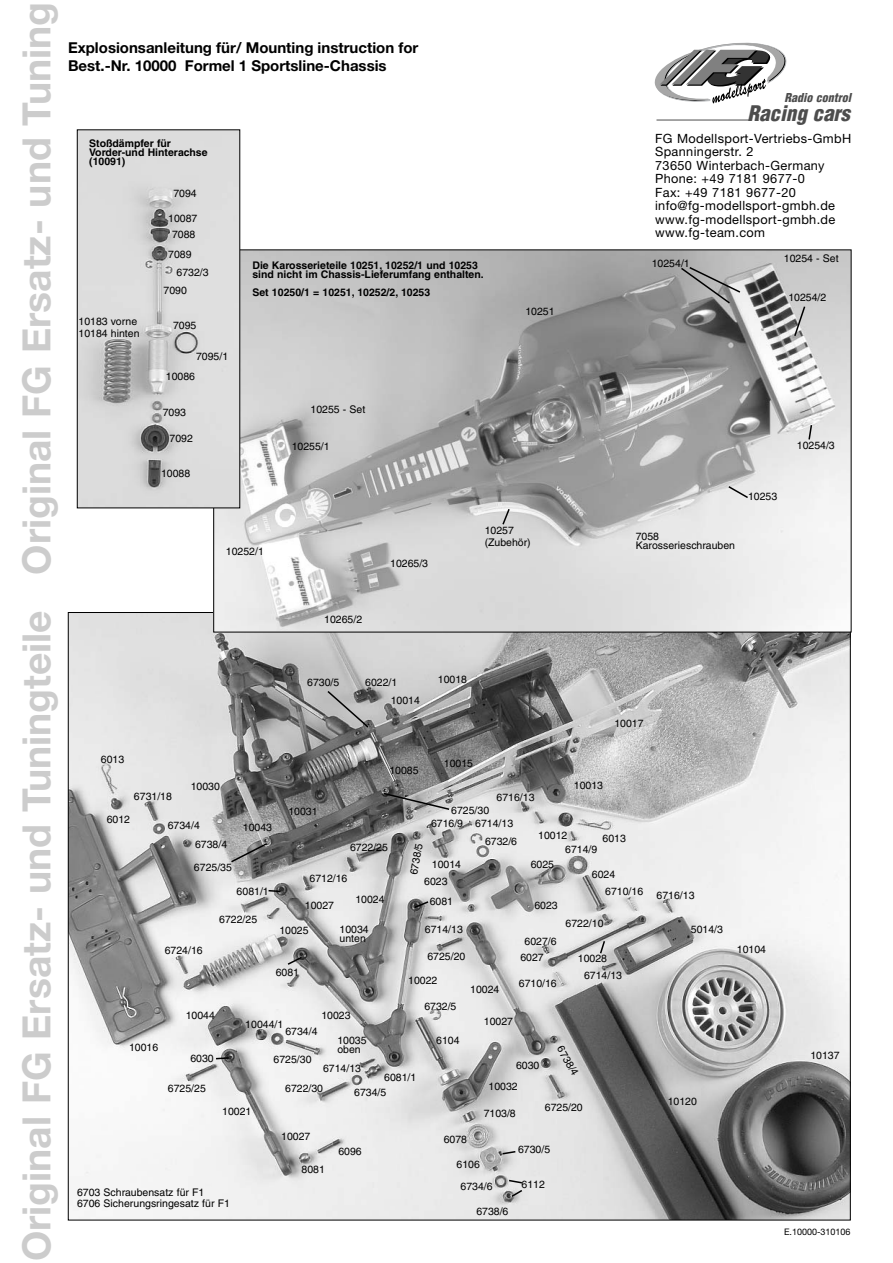
<style>
.page{position:relative;width:893px;height:1263px;background:#fff}
.page>*{position:absolute;margin:0;border:0;box-sizing:border-box;transform-origin:0 0}
.t1{font:700 39px "Helvetica Neue";color:#ccc}
.t2{font:italic 900 condensed 21px "Helvetica";color:#4d4d4d}
.t3{font:700 15px/18px "Helvetica Neue";color:#000}
.t4{font:12.75px/13.5px "Helvetica Neue";letter-spacing:.03em;color:#000}
.t5{font:italic 900 condensed 12px "Helvetica";color:#4d4d4d}
.t6{font:10.5px/9px "Helvetica";color:#000}
.t7{font:700 10.5px/9px "Helvetica";color:#000}
.t8{font:9px "Helvetica Neue";color:#000}
</style>
<div class="page">
<svg style="left:654px;top:42px;width:133px;height:62px"></svg>
<div style="left:746px;top:103px;width:114px;height:25px;background:#fff"></div>
<hr style="left:656px;top:120px;width:95px;height:1px;background:#4d4d4d">
<img style="left:70px;top:614px;width:778px;height:604px">
<svg style="left:214px;top:889px;width:303px;height:267px"></svg>
<img style="left:215px;top:252px;width:634px;height:378px">
<svg style="left:679px;top:266px;width:63px;height:39px;background:#a3a3a3"></svg>
<img style="left:79px;top:132px;width:159px;height:374px">
<div style="left:77px;top:130px;width:163px;height:378px;border:1px solid #000"></div>
<svg style="left:501px;top:507px;width:10px;height:19px"></svg>
<svg style="left:727px;top:485px;width:23px;height:15px"></svg>
<svg style="left:807px;top:423px;width:6px;height:18px"></svg>
<svg style="left:793px;top:305px;width:13px;height:33px"></svg>
<svg style="left:326px;top:689px;width:44px;height:40px;background:#9b9b9b"></svg>
<svg style="left:599px;top:939px;width:7px;height:16px"></svg>
<svg style="left:229px;top:842px;width:40px;height:22px"></svg>
<svg style="left:382px;top:792px;width:69px;height:19px"></svg>
<svg style="left:413px;top:900px;width:17px;height:9px"></svg>
<svg style="left:507px;top:1179px;width:17px;height:19px"></svg>
<h1 class="t1" style="left:23px;top:1261px;width:1261px;rotate:-90deg">Original FG Ersatz- und Tuningteile Original FG Ersatz- und Tuning</h1>
<h3 class="t3" style="left:68px;top:40px;width:352px">Explosionsanleitung für/ Mounting instruction for<br>Best.-Nr. 10000 Formel 1 Sportsline-Chassis</h3>
<p class="t7" style="left:89px;top:140px;width:120px">Stoßdämpfer für<br>Vorder-und Hinterachse (10091)</p>
<p class="t6" style="left:173px;top:190px;width:25px">7094</p>
<p class="t6" style="left:168px;top:215px;width:31px">10087</p>
<p class="t6" style="left:79px;top:316px;width:62px;line-height:12.6px">10183 vorne<br>10184 hinten</p>
<p class="t6" style="left:101px;top:756px;width:25px">6013</p>
<p class="t6" style="left:172px;top:231px;width:25px">7088</p>
<p class="t6" style="left:176px;top:246px;width:34px;line-height:18px;text-indent:-8px">7089<br>6732/3</p>
<p class="t6" style="left:164px;top:287px;width:25px">7090</p>
<p class="t6" style="left:173px;top:321px;width:25px">7095</p>
<p class="t6" style="left:196px;top:353px;width:34px">7095/1</p>
<p class="t6" style="left:166px;top:373px;width:31px">10086</p>
<p class="t6" style="left:163px;top:409px;width:25px">7093</p>
<p class="t6" style="left:169px;top:435px;width:25px">7092</p>
<p class="t6" style="left:161px;top:470px;width:31px">10088</p>
<p class="t7" style="left:252px;top:261px;width:233px">Die Karosserieteile 10251, 10252/1 und 10253 sind nicht im Chassis-Lieferumfang enthalten.</p>
<p class="t7" style="left:252px;top:288px;width:179px">Set 10250/1 = 10251, 10252/2, 10253</p>
<p class="t6" style="left:310px;top:406px;width:56px">10255 - Set</p>
<p class="t6" style="left:292px;top:443px;width:39px">10255/1</p>
<p class="t6" style="left:525px;top:308px;width:31px">10251</p>
<p class="t6" style="left:226px;top:548px;width:39px">10252/1</p>
<p class="t6" style="left:324px;top:616px;width:39px">10265/2</p>
<p class="t6" style="left:390px;top:560px;width:39px">10265/3</p>
<p class="t6" style="left:485px;top:525px;width:48px;line-height:12.6px">10257 (Zubehör)</p>
<p class="t6" style="left:307px;top:679px;width:34px">6730/5</p>
<p class="t6" style="left:365px;top:679px;width:34px">6022/1</p>
<p class="t6" style="left:391px;top:697px;width:31px">10014</p>
<p class="t6" style="left:438px;top:676px;width:31px">10018</p>
<p class="t6" style="left:389px;top:767px;width:31px">10085</p>
<p class="t6" style="left:444px;top:760px;width:31px">10015</p>
<p class="t6" style="left:134px;top:793px;width:39px">6731/18</p>
<p class="t6" style="left:191px;top:783px;width:31px">10030</p>
<p class="t6" style="left:496px;top:794px;width:39px">6716/13</p>
<p class="t5" style="left:784px;top:93px;width:71px">Radio control</p>
<p class="t4" style="left:655px;top:133px;width:198px">FG Modellsport-Vertriebs-GmbH<br>Spanningerstr. 2<br>73650 Winterbach-Germany<br>Phone: +49 7181 9677-0<br>Fax: +49 7181 9677-20 info@fg-modellsport-gmbh.de www.fg-modellsport-gmbh.de www.fg-team.com</p>
<h2 class="t2" style="left:747px;top:105px;width:108px">Racing cars</h2>
<p class="t6" style="left:652px;top:260px;width:39px">10254/1</p>
<p class="t6" style="left:784px;top:255px;width:56px">10254 - Set</p>
<p class="t6" style="left:788px;top:294px;width:39px">10254/2</p>
<p class="t6" style="left:636px;top:533px;width:101px">7058<br>Karosserieschrauben</p>
<p class="t6" style="left:748px;top:493px;width:31px">10253</p>
<p class="t6" style="left:797px;top:442px;width:39px">10254/3</p>
<p class="t6" style="left:614px;top:720px;width:31px">10017</p>
<p class="t6" style="left:574px;top:781px;width:31px">10013</p>
<p class="t6" style="left:107px;top:815px;width:25px">6012</p>
<p class="t6" style="left:288px;top:808px;width:31px">10031</p>
<p class="t6" style="left:451px;top:806px;width:39px">6725/30</p>
<p class="t6" style="left:168px;top:822px;width:34px">6734/4</p>
<p class="t6" style="left:195px;top:840px;width:34px">6738/4</p>
<p class="t6" style="left:194px;top:864px;width:39px">6725/35</p>
<p class="t6" style="left:243px;top:823px;width:31px">10043</p>
<p class="t6" style="left:237px;top:888px;width:34px">6081/1</p>
<p class="t6" style="left:350px;top:844px;width:39px">6722/25</p>
<p class="t6" style="left:309px;top:875px;width:39px">6712/16</p>
<p class="t6" style="left:305px;top:902px;width:31px">10027</p>
<p class="t6" style="left:355px;top:895px;width:31px">10024</p>
<p class="t6" style="left:431px;top:820px;width:34px">6716/9</p>
<p class="t6" style="left:410px;top:874px;width:34px;rotate:-80deg">6738/5</p>
<p class="t6" style="left:432px;top:860px;width:31px">10014</p>
<p class="t6" style="left:430px;top:898px;width:25px">6081</p>
<p class="t6" style="left:424px;top:878px;width:25px">6023</p>
<p class="t6" style="left:485px;top:815px;width:34px;line-height:18.1px;text-indent:-10px">6714/13<br>6732/6</p>
<p class="t6" style="left:538px;top:831px;width:31px">10012</p>
<p class="t6" style="left:603px;top:835px;width:25px">6013</p>
<p class="t6" style="left:531px;top:861px;width:25px">6025</p>
<p class="t6" style="left:534px;top:902px;width:25px">6023</p>
<p class="t6" style="left:565px;top:846px;width:34px">6714/9</p>
<p class="t6" style="left:592px;top:871px;width:25px">6024</p>
<p class="t6" style="left:605px;top:888px;width:39px">6710/16</p>
<p class="t6" style="left:165px;top:947px;width:39px">6724/16</p>
<p class="t6" style="left:219px;top:916px;width:39px">6722/25</p>
<p class="t6" style="left:279px;top:927px;width:31px">10025</p>
<p class="t6" style="left:340px;top:926px;width:31px">10034 unten</p>
<p class="t6" style="left:425px;top:925px;width:39px">6714/13</p>
<p class="t6" style="left:427px;top:953px;width:39px">6725/20</p>
<p class="t6" style="left:524px;top:938px;width:34px">6027/6</p>
<p class="t6" style="left:520px;top:954px;width:25px">6027</p>
<p class="t6" style="left:566px;top:920px;width:39px">6722/10</p>
<p class="t6" style="left:578px;top:955px;width:31px">10028</p>
<p class="t6" style="left:276px;top:969px;width:25px">6081</p>
<p class="t6" style="left:408px;top:977px;width:31px">10022</p>
<p class="t6" style="left:470px;top:986px;width:31px">10024</p>
<p class="t6" style="left:519px;top:980px;width:39px">6710/16</p>
<p class="t6" style="left:584px;top:972px;width:39px">6714/13</p>
<p class="t6" style="left:129px;top:1044px;width:31px">10016</p>
<p class="t6" style="left:186px;top:1012px;width:31px">10044</p>
<p class="t6" style="left:190px;top:1055px;width:25px">6030</p>
<p class="t6" style="left:168px;top:1085px;width:39px">6725/25</p>
<p class="t6" style="left:321px;top:1012px;width:31px">10023</p>
<p class="t6" style="left:245px;top:1021px;width:39px">10044/1</p>
<p class="t6" style="left:285px;top:1028px;width:34px">6734/4</p>
<p class="t6" style="left:337px;top:1037px;width:31px">10035 oben</p>
<p class="t6" style="left:274px;top:1055px;width:39px">6725/30</p>
<p class="t6" style="left:323px;top:1065px;width:39px">6714/13</p>
<p class="t6" style="left:354px;top:1070px;width:64px;line-height:15.5px;text-indent:30px">6081/1<br>6734/5</p>
<p class="t6" style="left:285px;top:1085px;width:39px">6722/30</p>
<p class="t6" style="left:222px;top:1108px;width:31px">10021</p>
<p class="t6" style="left:281px;top:1133px;width:31px">10027</p>
<p class="t6" style="left:338px;top:1147px;width:25px">6096</p>
<p class="t6" style="left:301px;top:1166px;width:25px">8081</p>
<p class="t6" style="left:77px;top:1188px;width:154px;line-height:10.5px">6703 Schraubensatz für F1<br>6706 Sicherungsringesatz für F1</p>
<p class="t6" style="left:424px;top:1003px;width:34px">6732/5</p>
<p class="t6" style="left:436px;top:1037px;width:25px">6104</p>
<p class="t6" style="left:444px;top:1136px;width:25px">6078</p>
<p class="t6" style="left:484px;top:1018px;width:31px">10027</p>
<p class="t6" style="left:516px;top:1062px;width:25px">6030</p>
<p class="t6" style="left:488px;top:1083px;width:31px">10032</p>
<p class="t6" style="left:563px;top:1045px;width:34px;rotate:60deg">6738/4</p>
<p class="t6" style="left:484px;top:1109px;width:34px">7103/8</p>
<p class="t6" style="left:545px;top:1104px;width:39px">6725/20</p>
<p class="t6" style="left:518px;top:1146px;width:34px">6730/5</p>
<p class="t6" style="left:456px;top:1161px;width:25px">6106</p>
<p class="t6" style="left:461px;top:1182px;width:34px">6734/6</p>
<p class="t6" style="left:522px;top:1180px;width:25px">6112</p>
<p class="t6" style="left:476px;top:1208px;width:34px">6738/6</p>
<p class="t6" style="left:656px;top:892px;width:39px">6716/13</p>
<p class="t6" style="left:691px;top:926px;width:34px">5014/3</p>
<p class="t6" style="left:668px;top:1097px;width:31px">10120</p>
<p class="t6" style="left:737px;top:946px;width:31px">10104</p>
<p class="t6" style="left:810px;top:1052px;width:31px">10137</p>
<p class="t8" style="left:784px;top:1229px;width:68px">E.10000-310106</p>
</div>
